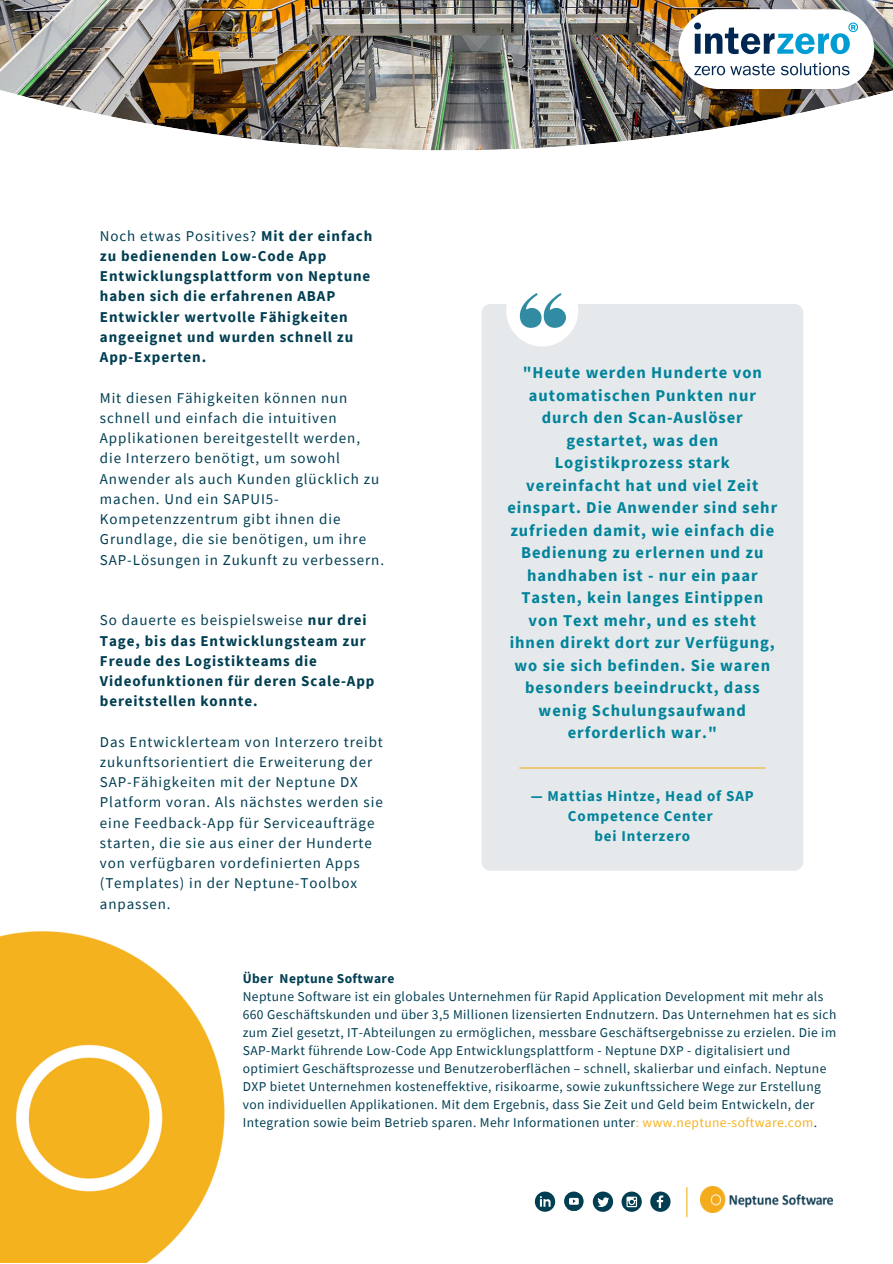
<style>
.page{position:relative;width:893px;height:1264px;background:#fff}
.page>*{position:absolute;margin:0;border:0;box-sizing:border-box;transform-origin:0 0}
.t1{font:700 16.5px/22.5px "Source Sans Pro";letter-spacing:.06em;color:#00839b;text-align:center}
.t2{font:15px/20.2px "Source Sans Pro";letter-spacing:.06em;color:#013e52}
.t3{font:700 15px/20.2px "Source Sans Pro";letter-spacing:.06em;color:#013e52}
.t4{font:700 15px/20.2px "Source Sans Pro";letter-spacing:.06em;color:#00839b;text-align:center}
.t5{font:13.5px/18px "Source Sans Pro";letter-spacing:.03em;color:#013e52}
.t6{font:700 13.5px "Source Sans Pro";letter-spacing:.03em;color:#013e52}
.s1{font-weight:400}
.s2{color:#f6b221}
</style>
<div class="page">
<svg style="left:592px;top:1191px;width:21px;height:20px"></svg>
<svg style="left:535px;top:1191px;width:20px;height:20px"></svg>
<svg style="left:621px;top:1191px;width:20px;height:20px"></svg>
<svg style="left:626px;top:1196px;width:11px;height:11px"></svg>
<svg style="left:564px;top:1191px;width:19px;height:19px"></svg>
<svg style="left:567px;top:1194px;width:17px;height:17px"></svg>
<img style="left:0;top:0;width:892px;height:76px">
<img style="left:0;top:76px;width:892px;height:75px">
<img style="left:0;top:931px;width:225px;height:331px">
<svg style="left:650px;top:1191px;width:20px;height:20px"></svg>
<img style="left:700px;top:1186px;width:132px;height:26px">
<svg style="left:686px;top:1187px;width:1px;height:29px"></svg>
<div style="left:481px;top:304px;width:322px;height:566px;background:#e6e9eb;border-radius:9px"></div>
<svg style="left:678px;top:9px;width:196px;height:80px"></svg>
<hr style="left:519px;top:767px;width:245px;height:1px;background:#f6b221">
<svg style="left:506px;top:293px;width:72px;height:53px"></svg>
<p class="t3" style="left:100px;top:225px;width:274px"><span class="s1">Noch etwas Positives?</span> Mit der einfach zu bedienenden Low-Code App<br>Entwicklungsplattform von Neptune haben sich die erfahrenen ABAP<br>Entwickler wertvolle Fähigkeiten angeeignet und wurden schnell zu<br>App-Experten.</p>
<p class="t2" style="left:100px;top:387px;width:286px">Mit diesen Fähigkeiten können nun schnell und einfach die intuitiven Applikationen bereitgestellt werden, die Interzero benötigt, um sowohl Anwender als auch Kunden glücklich zu machen. Und ein SAPUI5- Kompetenzzentrum gibt ihnen die Grundlage, die sie benötigen, um ihre SAP-Lösungen in Zukunft zu verbessern.</p>
<p class="t3" style="left:100px;top:610px;width:276px"><span class="s1">So dauerte es beispielsweise</span> nur drei<br>Tage, bis das Entwicklungsteam zur<br>Freude des Logistikteams die<br>Videofunktionen für deren Scale-App bereitstellen konnte.</p>
<p class="t2" style="left:100px;top:731px;width:284px">Das Entwicklerteam von Interzero treibt zukunftsorientiert die Erweiterung der SAP-Fähigkeiten mit der Neptune DX Platform voran. Als nächstes werden sie eine Feedback-App für Serviceaufträge starten, die sie aus einer der Hunderte von verfügbaren vordefinierten Apps (Templates) in der Neptune-Toolbox anpassen.</p>
<p class="t1" style="left:507px;top:361px;width:271px">"Heute werden Hunderte von automatischen Punkten nur durch den Scan-Auslöser gestartet, was den<br>Logistikprozess stark vereinfacht hat und viel Zeit einspart. Die Anwender sind sehr zufrieden damit, wie einfach die<br>Bedienung zu erlernen und zu handhaben ist - nur ein paar<br>Tasten, kein langes Eintippen von Text mehr, und es steht ihnen direkt dort zur Verfügung, wo sie sich befinden. Sie waren besonders beeindruckt, dass wenig Schulungsaufwand erforderlich war."</p>
<p class="t4" style="left:531px;top:785px;width:224px">— Mattias Hintze, Head of SAP<br>Competence Center<br>bei Interzero</p>
<p class="t6" style="left:243px;top:970px;width:153px">Über Neptune Software</p>
<p class="t5" style="left:243px;top:987px;width:595px">Neptune Software ist ein globales Unternehmen für Rapid Application Development mit mehr als 660 Geschäftskunden und über 3,5 Millionen lizensierten Endnutzern. Das Unternehmen hat es sich zum Ziel gesetzt, IT-Abteilungen zu ermöglichen, messbare Geschäftsergebnisse zu erzielen. Die im SAP-Markt führende Low-Code App Entwicklungsplattform - Neptune DXP - digitalisiert und optimiert Geschäftsprozesse und Benutzeroberflächen – schnell, skalierbar und einfach. Neptune DXP bietet Unternehmen kosteneffektive, risikoarme, sowie zukunftssichere Wege zur Erstellung von individuellen Applikationen. Mit dem Ergebnis, dass Sie Zeit und Geld beim Entwickeln, der Integration sowie beim Betrieb sparen. Mehr Informationen unter<span class="s2">: www.neptune-software.com</span>.</p>
</div>
